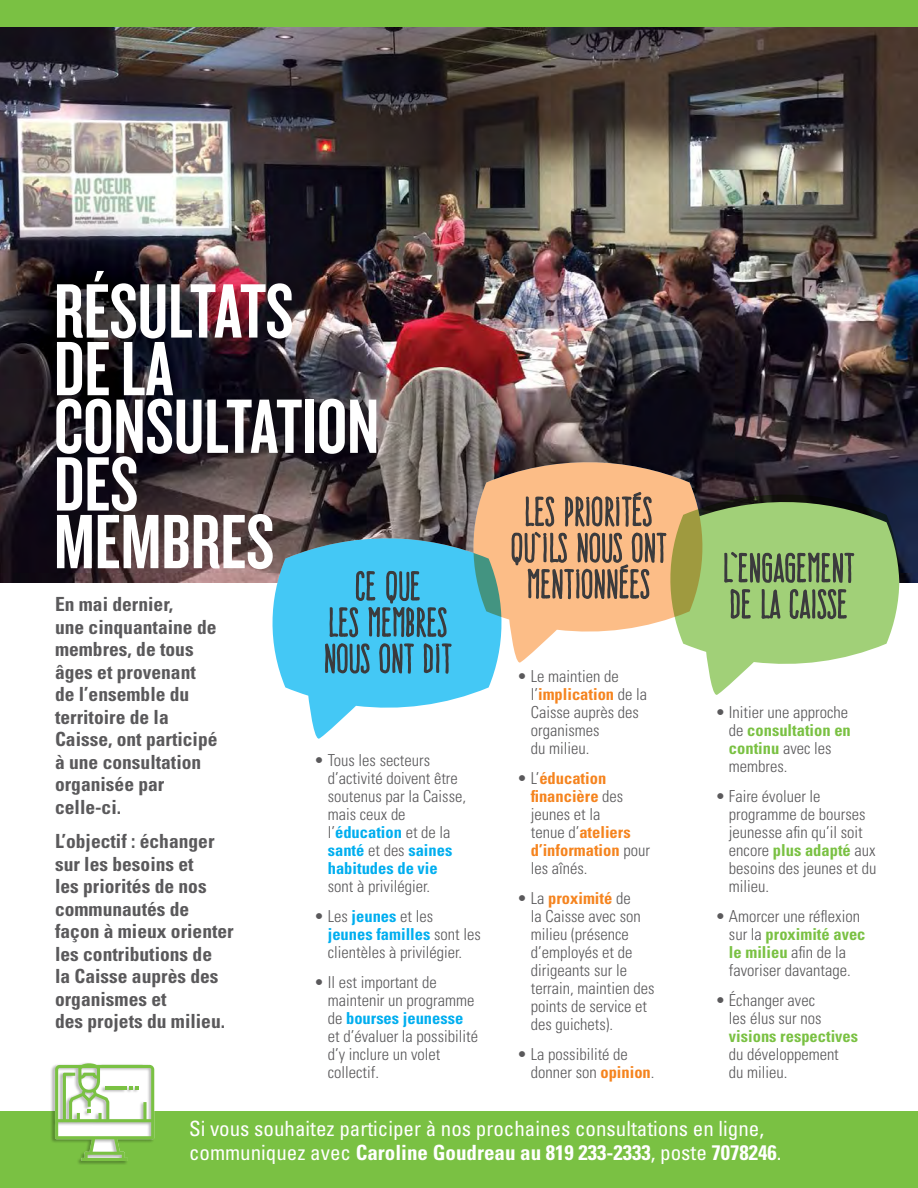
<style>
.page{position:relative;width:918px;height:1188px;background:#fff}
.page>*{position:absolute;margin:0;border:0;box-sizing:border-box;transform-origin:0 0}
.t1{font:79.95px/57.6px "Knockout HTF48 Featherweight";color:#fff}
.t2{font:condensed 21px/24px "Univers";color:#fff}
.t3{font:700 condensed 19.5px/22.5px "Univers";color:#5a595b}
.t4{font:300 condensed 16.5px/18px "Univers";color:#5a595b}
.t5{font:700 condensed 16.5px/18px "Univers";color:#f5841f}
.t6{font:700 condensed 16.5px "Univers";color:#7ac143}
.s1{font-weight:700;color:#00aeef}
.s2{font-weight:700;color:#f5841f}
.s3{font-weight:300;color:#5a595b}
.s4{font-weight:700;color:#7ac143}
.s5{font-weight:700}
</style>
<div class="page">
<img style="left:0;top:27px;width:918px;height:556px">
<div style="left:0;top:1111px;width:918px;height:77px;background:#7ac143"></div>
<svg style="left:469px;top:454px;width:238px;height:178px;background:#9b7b65"></svg>
<svg style="left:268px;top:531px;width:238px;height:208px;fill:#44c8f5"></svg>
<svg style="left:667px;top:487px;width:237px;height:208px"></svg>
<img style="left:511px;top:272px;width:156px;height:391px">
<svg style="left:324px;top:383px;width:128px;height:356px;background:#5b8b9d"></svg>
<svg style="left:723px;top:328px;width:138px;height:367px;background:#6c7a5b"></svg>
<div style="left:0;top:0;width:918px;height:27px;background:#7ac143"></div>
<div style="left:50px;top:1062px;width:104px;height:103px;background:#000;opacity:.3"></div>
<svg style="left:55px;top:1063px;width:99px;height:98px"></svg>
<hr style="left:917px;top:680px;width:1px;height:304px;background:#005a78">
<h1 class="t1" style="left:54px;top:284px;width:327px">RÉSULTATS<br>DE LA<br>CONSULTATION<br>DES<br>MEMBRES</h1>
<p class="t3" style="left:55px;top:593px;width:164px">En mai dernier,<br>une cinquantaine de membres, de tous âges et provenant de l’ensemble du territoire de la<br>Caisse, ont participé à une consultation organisée par celle-ci.</p>
<p class="t3" style="left:55px;top:830px;width:180px">L’objectif : échanger sur les besoins et<br>les priorités de nos communautés de façon à mieux orienter les contributions de<br>la Caisse auprès des organismes et<br>des projets du milieu.</p>
<p class="t4" style="left:328px;top:751px;width:140px;text-indent:-13px">• Tous les secteurs d’activité doivent être soutenus par la Caisse, mais ceux de l’<span class="s1">éducation</span> et de la <span class="s1">santé</span> et des <span class="s1">saines habitudes de vie</span></p>
<p class="t4" style="left:328px;top:877px;width:104px">sont à privilégier.</p>
<p class="t4" style="left:328px;top:907px;width:155px;text-indent:-13px">• Les <span class="s1">jeunes</span> et les <span class="s1">jeunes familles</span> sont les clientèles à privilégier.</p>
<p class="t4" style="left:328px;top:973px;width:152px;text-indent:-13px">• Il est important de maintenir un programme de <span class="s1">bourses jeunesse </span>et d’évaluer la possibilité d’y inclure un volet collectif.</p>
<p class="t4" style="left:531px;top:667px;width:118px;text-indent:-13px">• Le maintien de l’<span class="s2">implication</span> de la<br>Caisse auprès des organismes<br>du milieu.</p>
<p class="t5" style="left:531px;top:769px;width:121px;text-indent:-13px"><span class="s3">• L’</span>éducation financière <span class="s3">des jeunes et la<br>tenue d’</span>ateliers d’information <span class="s3">pour les aînés.</span></p>
<p class="t4" style="left:531px;top:889px;width:125px;text-indent:-13px">• La <span class="s2">proximité</span> de<br>la Caisse avec son milieu (présence d’employés et de dirigeants sur le terrain, maintien des points de service et des guichets).</p>
<p class="t4" style="left:531px;top:1045px;width:125px;text-indent:-13px">• La possibilité de donner son <span class="s2">opinion</span>.</p>
<p class="t4" style="left:729px;top:703px;width:123px;text-indent:-13px">• Initier une approche de <span class="s4">consultation en continu</span> avec les membres.</p>
<p class="t4" style="left:729px;top:787px;width:149px;text-indent:-13px">• Faire évoluer le programme de bourses jeunesse afin qu’il soit encore <span class="s4">plus adapté</span> aux besoins des jeunes et du milieu.</p>
<p class="t4" style="left:729px;top:907px;width:138px;text-indent:-13px">• Amorcer une réflexion sur la <span class="s4">proximité avec le milieu</span> afin de la favoriser davantage.</p>
<p class="t4" style="left:729px;top:991px;width:94px;text-indent:-13px">• Échanger avec les élus sur nos</p>
<p class="t6" style="left:729px;top:1026px;width:131px">visions respectives</p>
<p class="t4" style="left:729px;top:1045px;width:111px">du développement du milieu.</p>
<p class="t2" style="left:189px;top:1116px;width:594px">Si vous souhaitez participer à nos prochaines consultations en ligne, communiquez avec <span class="s5">Caroline Goudreau au 819 233-2333</span>, poste <span class="s5">7078246</span>.</p>
</div>
